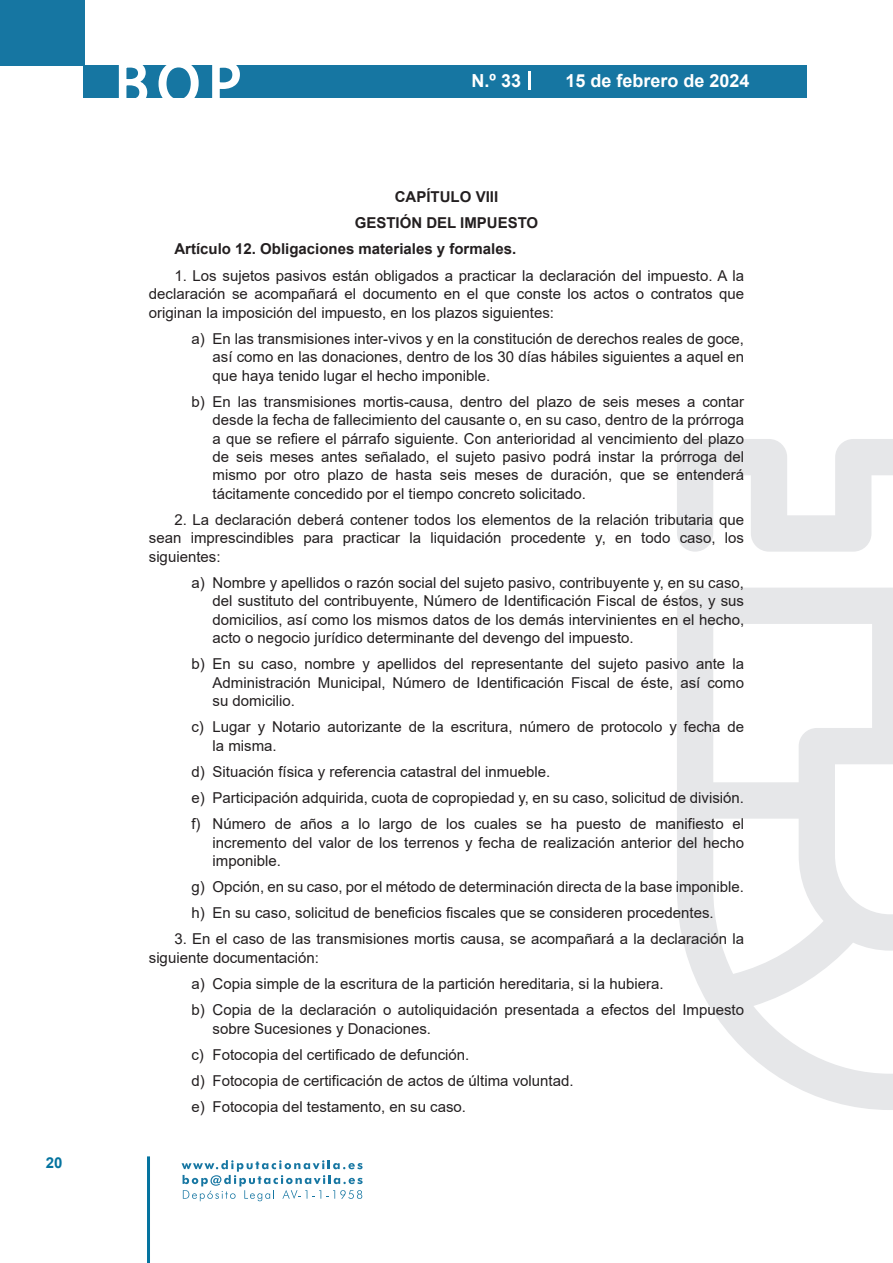
<style>
.page{position:relative;width:893px;height:1263px;background:#fff}
.page>*{position:absolute;margin:0;border:0;box-sizing:border-box;transform-origin:0 0}
.t1{font:500 61.5px "Avant Garde";color:#fff}
.t2{font:700 18px "Arial";color:#fff}
.texto_normal{font:15px/18.5px "Arial";color:#231f20;text-align:justify}
.texto_normal-2{font:700 15px "Arial";color:#231f20}
.texto_centrado{font:700 15px "Arial";color:#231f20}
.t3{font:700 15px "Arial";color:#04739f}
</style>
<div class="page">
<div style="left:0;top:0;width:85px;height:65px;background:#1676a2"></div>
<div style="left:84px;top:65px;width:723px;height:33px;background:#1676a2"></div>
<svg style="left:118px;top:65px;width:30px;height:33px"></svg>
<svg style="left:158px;top:65px;width:41px;height:33px"></svg>
<svg style="left:212px;top:65px;width:28px;height:33px"></svg>
<svg style="left:182px;top:1160px;width:181px;height:41px"></svg>
<hr style="left:147px;top:1156px;width:3px;height:107px;background:#04739f">
<svg style="left:529px;top:71px;width:2px;height:19px"></svg>
<svg style="left:677px;top:439px;width:216px;height:671px"></svg>
<p class="t3" style="left:46px;top:1152px;width:18px">20</p>
<h1 class="t1" style="left:115px;top:46px;width:128px">BOP</h1>
<p class="t2" style="left:472px;top:68px;width:51px">N.º 33</p>
<p class="t2" style="left:565px;top:68px;width:186px">15 de febrero de 2024</p>
<p class="texto_centrado" style="left:395px;top:186px;width:105px">CAPÍTULO VIII</p>
<p class="texto_centrado" style="left:355px;top:213px;width:185px">GESTIÓN DEL IMPUESTO</p>
<p class="texto_normal-2" style="left:174px;top:239px;width:343px">Artículo 12. Obligaciones materiales y formales.</p>
<p class="texto_normal" style="left:149px;top:266px;width:597px;text-indent:26px">1. Los sujetos pasivos están obligados a practicar la declaración del impuesto. A la declaración se acompañará el documento en el que conste los actos o contratos que originan la imposición del impuesto, en los plazos siguientes:</p>
<p class="texto_normal" style="left:213px;top:329px;width:533px;text-indent:-21px">a) En las transmisiones inter-vivos y en la constitución de derechos reales de goce, así como en las donaciones, dentro de los 30 días hábiles siguientes a aquel en que haya tenido lugar el hecho imponible.</p>
<p class="texto_normal" style="left:213px;top:392px;width:533px;text-indent:-21px">b) En las transmisiones mortis-causa, dentro del plazo de seis meses a contar desde la fecha de fallecimiento del causante o, en su caso, dentro de la prórroga a que se refiere el párrafo siguiente. Con anterioridad al vencimiento del plazo de seis meses antes señalado, el sujeto pasivo podrá instar la prórroga del mismo por otro plazo de hasta seis meses de duración, que se entenderá tácitamente concedido por el tiempo concreto solicitado.</p>
<p class="texto_normal" style="left:149px;top:510px;width:597px;text-indent:26px">2. La declaración deberá contener todos los elementos de la relación tributaria que sean imprescindibles para practicar la liquidación procedente y, en todo caso, los siguientes:</p>
<p class="texto_normal" style="left:213px;top:573px;width:533px;text-indent:-21px">a) Nombre y apellidos o razón social del sujeto pasivo, contribuyente y, en su caso, del sustituto del contribuyente, Número de Identificación Fiscal de éstos, y sus domicilios, así como los mismos datos de los demás intervinientes en el hecho, acto o negocio jurídico determinante del devengo del impuesto.</p>
<p class="texto_normal" style="left:213px;top:655px;width:533px;text-indent:-21px">b) En su caso, nombre y apellidos del representante del sujeto pasivo ante la Administración Municipal, Número de Identificación Fiscal de éste, así como su domicilio.</p>
<p class="texto_normal" style="left:213px;top:718px;width:533px;text-indent:-21px">c) Lugar y Notario autorizante de la escritura, número de protocolo y fecha de la misma.</p>
<p class="texto_normal" style="left:191px;top:762px;width:360px">d) Situación física y referencia catastral del inmueble.</p>
<p class="texto_normal" style="left:191px;top:788px;width:554px">e) Participación adquirida, cuota de copropiedad y, en su caso, solicitud de división.</p>
<p class="texto_normal" style="left:213px;top:815px;width:533px;text-indent:-21px">f) Número de años a lo largo de los cuales se ha puesto de manifiesto el incremento del valor de los terrenos y fecha de realización anterior del hecho imponible.</p>
<p class="texto_normal" style="left:191px;top:878px;width:554px">g) Opción, en su caso, por el método de determinación directa de la base imponible.</p>
<p class="texto_normal" style="left:191px;top:904px;width:524px">h) En su caso, solicitud de beneficios fiscales que se consideren procedentes.</p>
<p class="texto_normal" style="left:149px;top:930px;width:597px;text-indent:26px">3. En el caso de las transmisiones mortis causa, se acompañará a la declaración la siguiente documentación:</p>
<p class="texto_normal" style="left:191px;top:974px;width:474px">a) Copia simple de la escritura de la partición hereditaria, si la hubiera.</p>
<p class="texto_normal" style="left:213px;top:1000px;width:533px;text-indent:-21px">b) Copia de la declaración o autoliquidación presentada a efectos del Impuesto sobre Sucesiones y Donaciones.</p>
<p class="texto_normal" style="left:191px;top:1045px;width:280px">c) Fotocopia del certificado de defunción.</p>
<p class="texto_normal" style="left:191px;top:1071px;width:384px">d) Fotocopia de certificación de actos de última voluntad.</p>
<p class="texto_normal" style="left:191px;top:1097px;width:276px">e) Fotocopia del testamento, en su caso.</p>
</div>
